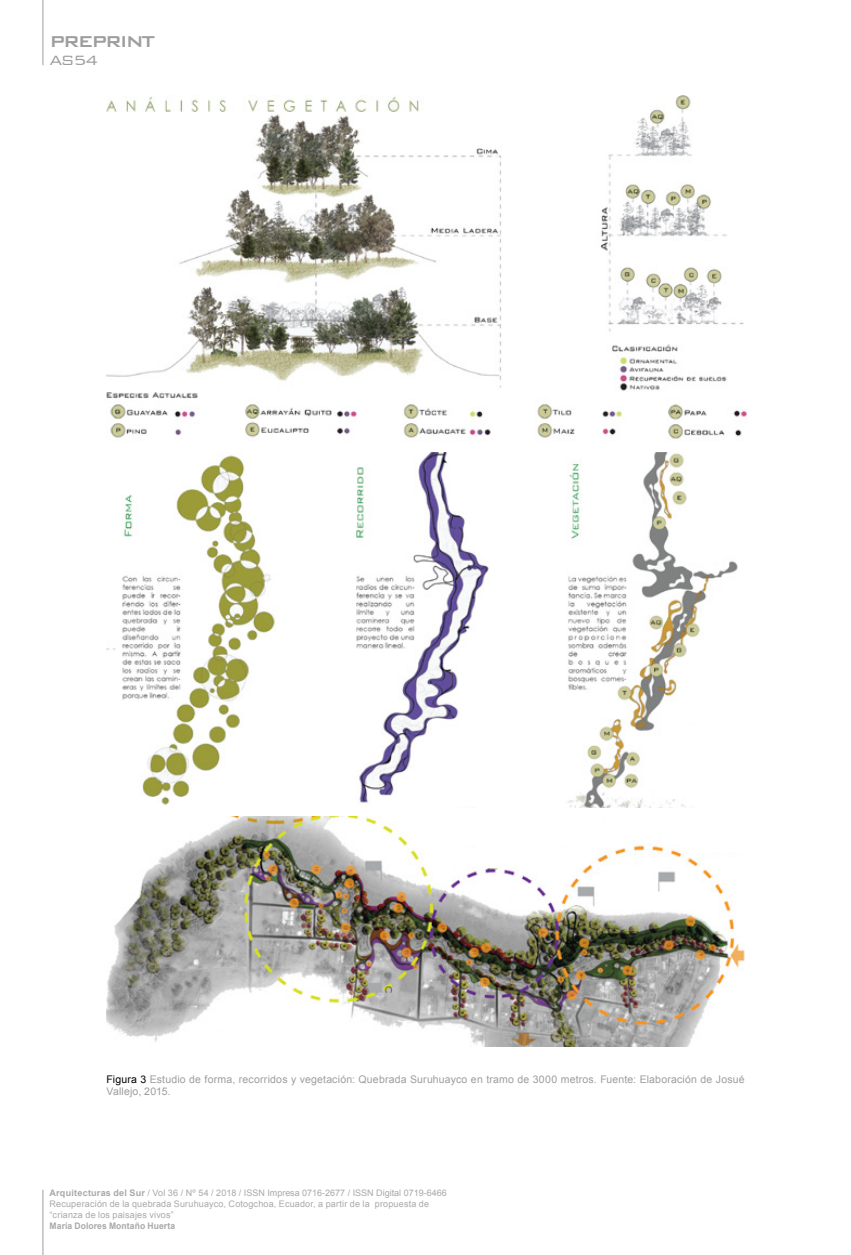
<style>
.page{position:relative;width:851px;height:1255px;background:#fff}
.page>*{position:absolute;margin:0;border:0;box-sizing:border-box;transform-origin:0 0}
.t1{font:500 21px "Bank Gothic BT";letter-spacing:-.1em;color:#9d9d9c}
.t2{font:300 18px "Bank Gothic BT";color:#9d9d9c}
.t3{font:10.5px/12px "Arial";letter-spacing:.015em;color:#9d9d9c}
.t4{font:9px/10.8px "Arial";letter-spacing:.02em;color:#a8a8a7}
.t5{font:700 9px "Arial";letter-spacing:.01em;color:#a8a8a7;scale:.95 1}
.s1{color:#000}
.s2{font-weight:700}
</style>
<div class="page">
<hr style="left:43px;top:1189px;width:1px;height:65px;background:#9d9d9c">
<hr style="left:43px;top:0;width:1px;height:65px;background:#9d9d9c">
<img style="left:106px;top:114px;width:395px;height:274px">
<img style="left:106px;top:96px;width:313px;height:16px">
<img style="left:568px;top:452px;width:170px;height:355px">
<img style="left:106px;top:816px;width:638px;height:230px">
<div style="left:435px;top:816px;width:167px;height:29px;background:#fff"></div>
<div style="left:662px;top:816px;width:63px;height:29px;background:#fff"></div>
<div style="left:680px;top:816px;width:64px;height:36px;background:#fff"></div>
<img style="left:356px;top:452px;width:133px;height:351px">
<img style="left:106px;top:455px;width:169px;height:350px">
<img style="left:600px;top:96px;width:144px;height:295px">
<img style="left:106px;top:392px;width:92px;height:46px">
<img style="left:245px;top:404px;width:112px;height:33px">
<img style="left:403px;top:404px;width:88px;height:34px">
<img style="left:537px;top:404px;width:85px;height:34px">
<img style="left:668px;top:404px;width:79px;height:35px">
<h1 class="t1" style="left:49px;top:30px;width:107px">PREPRINT</h1>
<h2 class="t2" style="left:49px;top:51px;width:50px">AS54</h2>
<p class="t3" style="left:106px;top:1073px;width:639px"><span class="s1">Figura 3</span> Estudio de forma, recorridos y vegetación: Quebrada Suruhuayco en tramo de 3000 metros. Fuente: Elaboración de Josué<br>Vallejo, 2015.</p>
<p class="t4" style="left:49px;top:1187px;width:398px"><span class="s2">Arquitecturas del Sur</span> / Vol 36 / Nº 54 / 2018 / ISSN Impresa 0716-2677 / ISSN Digital 0719-6466<br>Recuperación de la quebrada Suruhuayco, Cotogchoa, Ecuador, a partir de la propuesta de “crianza de los paisajes vivos”</p>
<p class="t5" style="left:49px;top:1219px;width:134px">María Dolores Montaño Huerta</p>
</div>
